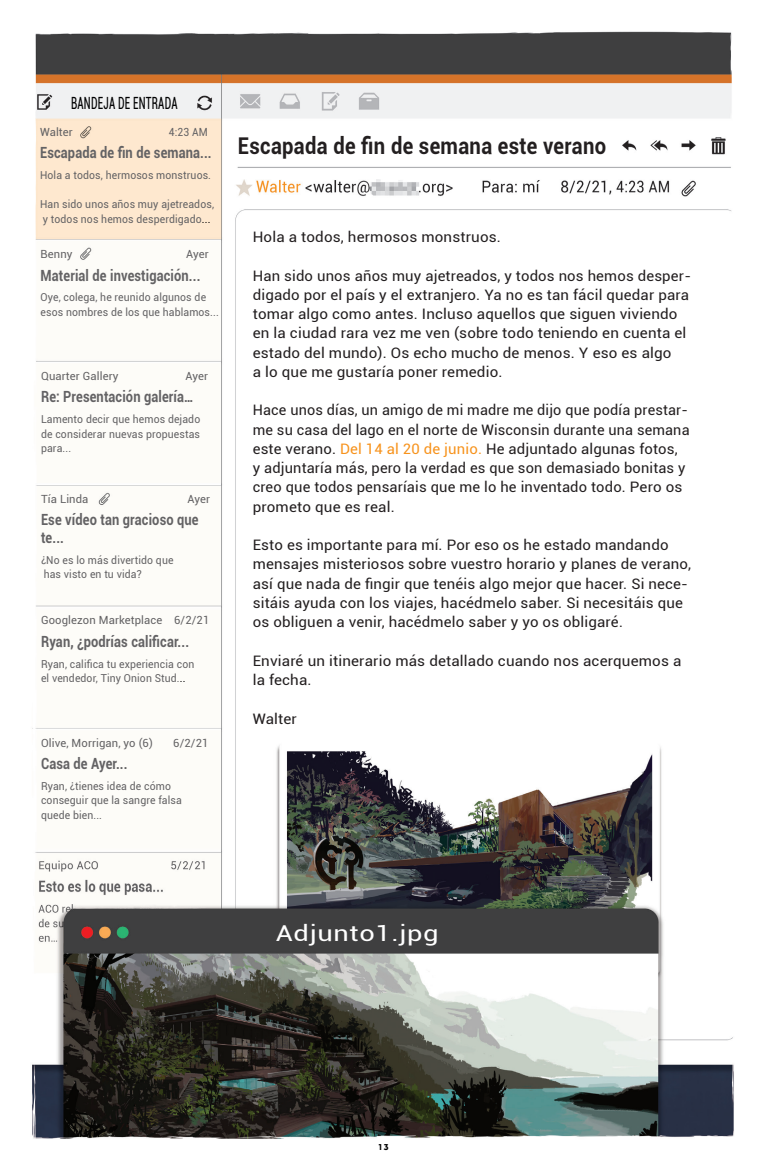
<style>
.page{position:relative;width:769px;height:1169px;background:#fff}
.page>*{position:absolute;margin:0;border:0;box-sizing:border-box;transform-origin:0 0}
.t1{font:700 23.1px "Roboto";letter-spacing:.015em;color:#231f20;scale:.88 1}
.t2{font:21.9px "Roboto";letter-spacing:.025em;color:#fff;scale:1.24 1}
.t3{font:condensed 16.8px "Roboto";letter-spacing:.02em;color:#000001;scale:.67 1}
.t4{font:700 15.45px/17.7px "Roboto";letter-spacing:.01em;color:#636264;scale:.83 1}
.t5{font:14.4px/19.2px "Roboto";letter-spacing:.01em;color:#231f20}
.t6{font:14.4px/19.2px "Roboto";letter-spacing:.01em;color:#231f20;scale:1.04 1}
.t7{font:14.4px/19.2px "Roboto";letter-spacing:.01em;color:#231f20;scale:1.05 1}
.t8{font:11.25px "Roboto";letter-spacing:.01em;color:#636264}
.t9{font:11.25px "Roboto";letter-spacing:.01em;color:#636264;scale:.92 1}
.t10{font:10.95px/14.4px "Roboto";letter-spacing:.01em;color:#636264;scale:.95 1}
.t11{font:900 9.9px "Arquitecta W00";color:#000001;scale:.91 1}
.s1{color:#000001}
.s2{color:#f7931d}
</style>
<div class="page">
<img style="left:32px;top:31px;width:702px;height:1108px">
<p class="t3" style="left:71px;top:91px;width:160px">BANDEJA DE ENTRADA</p>
<p class="t8" style="left:40px;top:124px;width:34px">Walter</p>
<p class="t9" style="left:169px;top:124px;width:44px">4:23 AM</p>
<p class="t4" style="left:40px;top:144px;width:208px">Escapada de fin de semana...</p>
<p class="t10" style="left:40px;top:168px;width:181px">Hola a todos, hermosos monstruos.</p>
<p class="t10" style="left:40px;top:197px;width:184px">Han sido unos años muy ajetreados, y todos nos hemos desperdigado<span class="s1">...</span></p>
<p class="t8" style="left:41px;top:246px;width:33px">Benny</p>
<p class="t8" style="left:186px;top:246px;width:24px">Ayer</p>
<p class="t4" style="left:41px;top:266px;width:194px">Material de investigación...</p>
<p class="t10" style="left:41px;top:290px;width:189px">Oye, colega, he reunido algunos de esos nombres de los que hablamos...</p>
<p class="t8" style="left:41px;top:368px;width:79px">Quarter Gallery</p>
<p class="t8" style="left:185px;top:368px;width:24px">Ayer</p>
<p class="t4" style="left:41px;top:387px;width:185px">Re: Presentación galería…</p>
<p class="t10" style="left:41px;top:412px;width:169px;text-align:justify">Lamento decir que hemos dejado de considerar nuevas propuestas para...</p>
<p class="t8" style="left:41px;top:491px;width:49px">Tía Linda</p>
<p class="t8" style="left:187px;top:491px;width:24px">Ayer</p>
<p class="t4" style="left:41px;top:510px;width:191px">Ese vídeo tan gracioso que te...</p>
<p class="t10" style="left:41px;top:552px;width:141px">¿No es lo más divertido que has visto en tu vida?</p>
<p class="t8" style="left:41px;top:612px;width:170px">Googlezon Marketplace 6/2/21</p>
<p class="t4" style="left:41px;top:632px;width:180px">Ryan, ¿podrías calificar...</p>
<p class="t10" style="left:41px;top:656px;width:163px">Ryan, califica tu experiencia con el vendedor, Tiny Onion Stud.<span class="s1">..</span></p>
<p class="t8" style="left:41px;top:735px;width:113px">Olive, Morrigan, yo (6)</p>
<p class="t8" style="left:173px;top:735px;width:37px">6/2/21</p>
<p class="t4" style="left:41px;top:754px;width:106px">Casa de Ayer...</p>
<p class="t10" style="left:41px;top:778px;width:149px">Ryan, ¿tienes idea de cómo conseguir que la sangre falsa quede bien...</p>
<p class="t1" style="left:238px;top:130px;width:420px">Escapada de fin de semana este verano</p>
<p class="t7" style="left:252px;top:227px;width:238px">Hola a todos, hermosos monstruos.</p>
<p class="t5" style="left:252px;top:265px;width:439px">Han sido unos años muy ajetreados, y todos nos hemos desper&shy;digado por el país y el extranjero. Ya no es tan fácil quedar para tomar algo como antes. Incluso aquellos que siguen viviendo en la ciudad rara vez me ven (sobre todo teniendo en cuenta el estado del mundo). Os echo mucho de menos. Y eso es algo<br>a lo que me gustaría poner remedio.</p>
<p class="t5" style="left:252px;top:400px;width:438px">Hace unos días, un amigo de mi madre me dijo que podía prestar&shy;me su casa del lago en el norte de Wisconsin durante una semana este verano. <span class="s2">Del 14 al 20 de junio.</span> He adjuntado algunas fotos,<br>y adjuntaría más, pero la verdad es que son demasiado bonitas y creo que todos pensaríais que me lo he inventado todo. Pero os prometo que es real.</p>
<p class="t6" style="left:252px;top:535px;width:422px">Esto es importante para mí. Por eso os he estado mandando mensajes misteriosos sobre vuestro horario y planes de verano, así que nada de fingir que tenéis algo mejor que hacer. Si nece&shy;sitáis ayuda con los viajes, hacédmelo saber. Si necesitáis que os obliguen a venir, hacédmelo saber y yo os obligaré.</p>
<p class="t7" style="left:252px;top:650px;width:409px">Enviaré un itinerario más detallado cuando nos acerquemos a la fecha.</p>
<p class="t7" style="left:252px;top:708px;width:43px">Walter</p>
<p class="t2" style="left:275px;top:917px;width:133px">Adjunto1.jpg</p>
<p class="t11" style="left:378px;top:1141px;width:12px">13</p>
</div>
